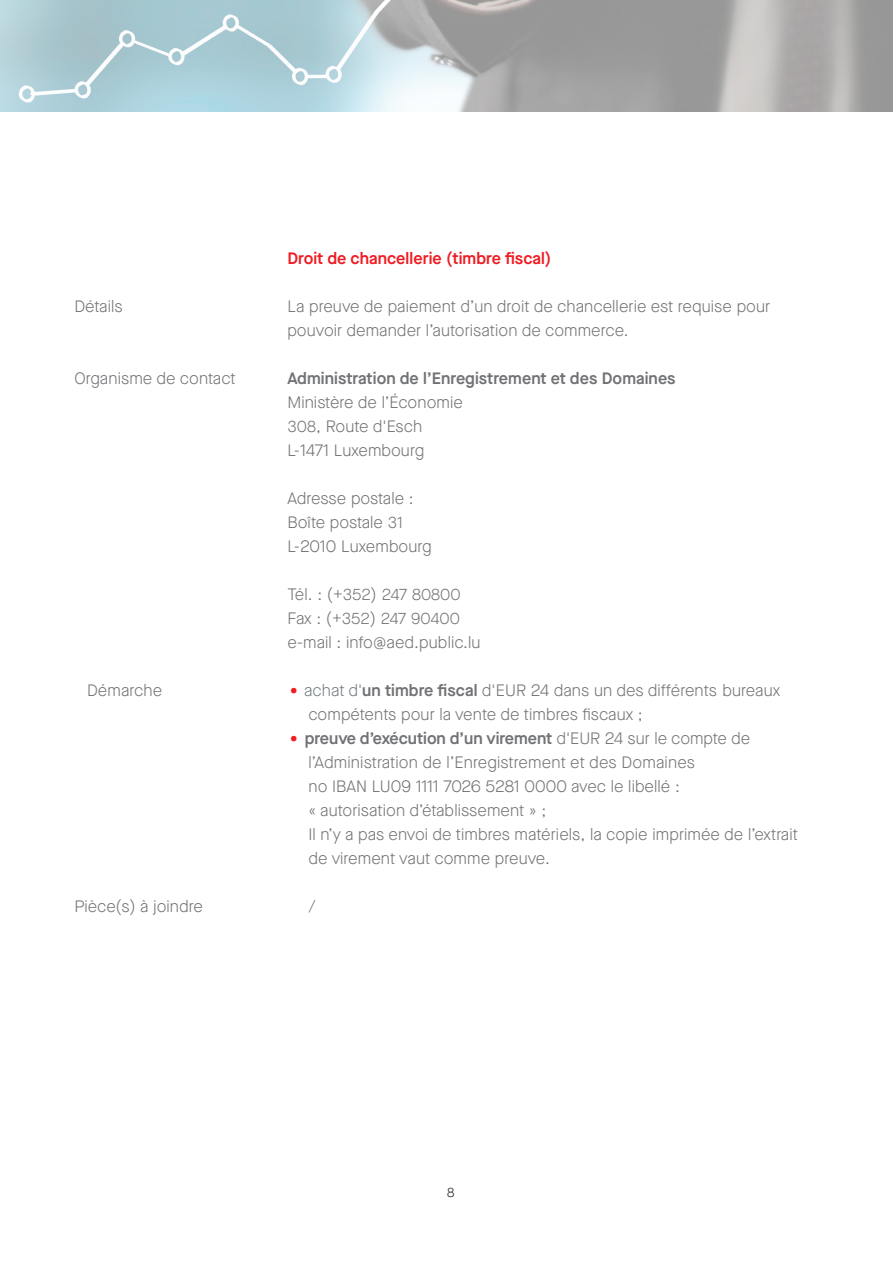
<style>
.page{position:relative;width:893px;height:1263px;background:#fff}
.page>*{position:absolute;margin:0;border:0;box-sizing:border-box;transform-origin:0 0}
.t1{font:300 16.5px/24px "Maison Neue";letter-spacing:.005em;color:#717275}
.t2{font:600 16.5px "Maison Neue";letter-spacing:.005em;color:#717275}
.t3{font:600 16.5px "Maison Neue";letter-spacing:.005em;color:#ee1d23}
.t4{font:300 13.5px "Maison Neue";color:#231f20}
.s1{font-size:37.5px;color:#ee1d23}
.s2{color:#707c83}
.s3{font-weight:600}
</style>
<div class="page">
<svg style="left:0;top:0;width:893px;height:112px;background:#aebbbf"></svg>
<p class="t3" style="left:287px;top:247px;width:265px">Droit de chancellerie (timbre fiscal)</p>
<p class="t1" style="left:74px;top:294px;width:50px">Détails</p>
<p class="t1" style="left:287px;top:294px;width:484px">La preuve de paiement d’un droit de chancellerie est requise pour pouvoir demander l’autorisation de commerce.</p>
<p class="t1" style="left:74px;top:366px;width:163px">Organisme de contact</p>
<p class="t2" style="left:287px;top:367px;width:390px">Administration de l’Enregistrement et des Domaines</p>
<p class="t1" style="left:287px;top:390px;width:177px">Ministère de l’Économie</p>
<p class="t1" style="left:287px;top:414px;width:136px">308, Route d'Esch</p>
<p class="t1" style="left:287px;top:438px;width:138px">L-1471 Luxembourg</p>
<p class="t1" style="left:287px;top:486px;width:128px">Adresse postale :</p>
<p class="t1" style="left:287px;top:510px;width:117px">Boîte postale 31</p>
<p class="t1" style="left:287px;top:534px;width:146px">L-2010 Luxembourg</p>
<p class="t1" style="left:287px;top:582px;width:175px">Tél. : (+352) 247 80800</p>
<p class="t1" style="left:287px;top:606px;width:174px">Fax : (+352) 247 90400</p>
<p class="t1" style="left:287px;top:630px;width:195px">e-mail : info@aed.public.lu</p>
<p class="t1" style="left:87px;top:678px;width:77px">Démarche</p>
<p class="t1" style="left:308px;top:678px;width:473px;text-indent:-21px"><span class="s1">•</span> <span class="s2">achat d'</span><span class="s3">un timbre fiscal</span> d'EUR 24 dans un des différents bureaux compétents pour la vente de timbres fiscaux ;</p>
<p class="t1" style="left:308px;top:726px;width:443px;text-indent:-21px"><span class="s1">•</span> <span class="s3">preuve d’exécution d’un virement</span> d'EUR 24 sur le compte de l’Administration de l’Enregistrement et des Domaines</p>
<p class="t1" style="left:308px;top:774px;width:373px">no IBAN LU09 1111 7026 5281 0000 avec le libellé : « autorisation d’établissement » ;</p>
<p class="t1" style="left:308px;top:822px;width:491px">Il n’y a pas envoi de timbres matériels, la copie imprimée de l’extrait de virement vaut comme preuve.</p>
<p class="t1" style="left:74px;top:894px;width:130px">Pièce(s) à joindre</p>
<p class="t1" style="left:308px;top:894px;width:9px">/</p>
<p class="t4" style="left:447px;top:1183px;width:9px">8</p>
</div>
